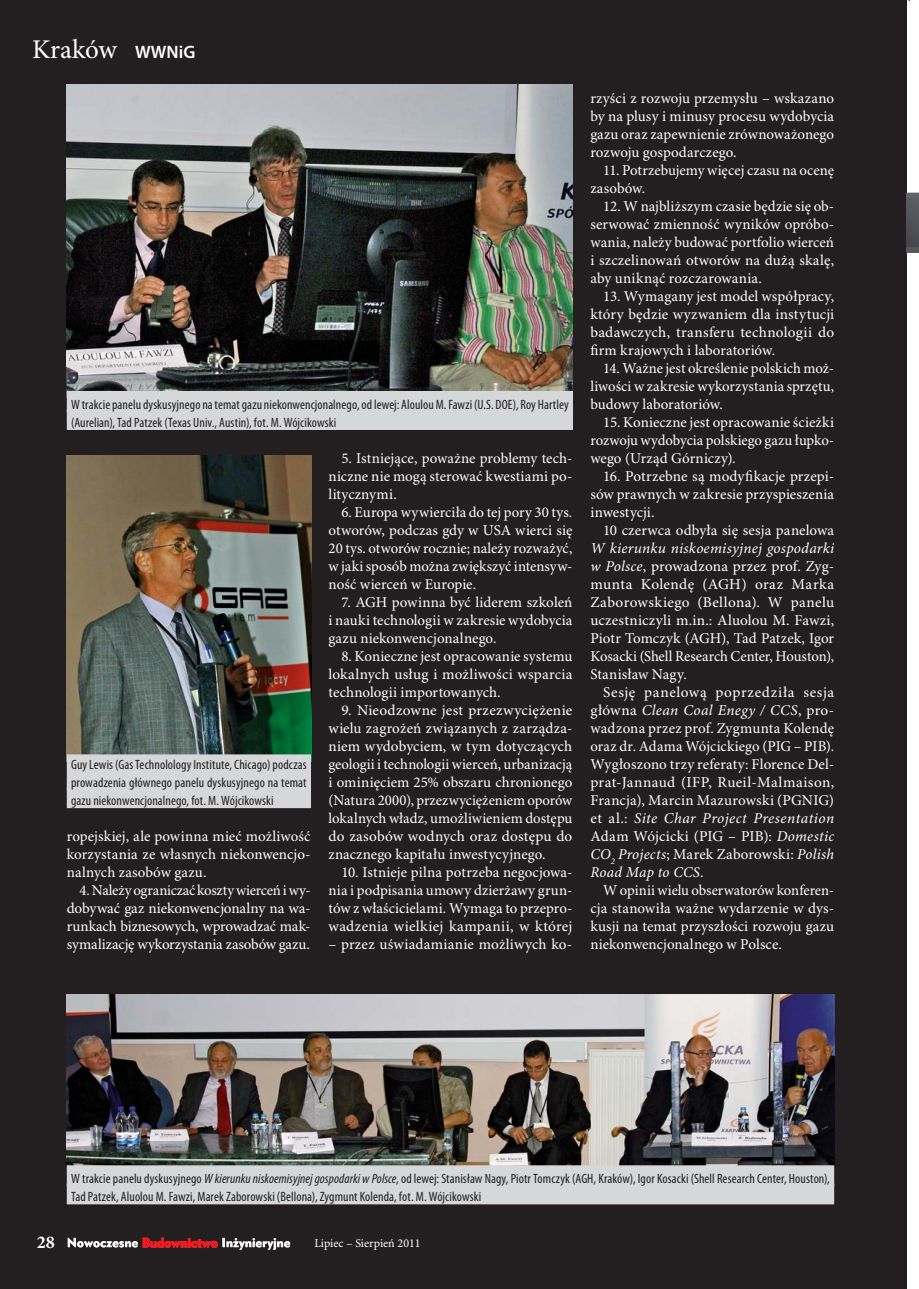
<style>
.page{position:relative;width:919px;height:1289px;background:#fff}
.page>*{position:absolute;margin:0;border:0;box-sizing:border-box;transform-origin:0 0}
.t1{font:27px "Minion Pro";color:#fff}
.t2{font:15px/18px "Minion Pro";letter-spacing:.005em;color:#fff;text-align:justify}
.t3{font:condensed 13.5px/18px "Myriad Pro";letter-spacing:.005em;color:#231f20}
.t4{font:12px "Geometr 415 Blk PL";color:#fff}
.t5{font:12px "Minion Pro";color:#fff}
.s1{font-family:"Myriad Pro";font-weight:600;font-size:18px}
.s2{font-style:italic}
.s3{font-family:"Minion Pro";font-weight:700;font-size:18px}
.s4{color:#ed1c24}
</style>
<div class="page">
<div style="left:0;top:0;width:906px;height:1288px;background:#231f20"></div>
<svg style="left:906px;top:193px;width:12px;height:60px"></svg>
<svg style="left:223px;top:1238px;width:67px;height:11px"></svg>
<div style="left:211px;top:1240px;width:7px;height:7px;border:1px solid #ed1c24;border-radius:50%"></div>
<svg style="left:68px;top:1237px;width:149px;height:10px"></svg>
<img style="left:67px;top:85px;width:506px;height:306px">
<img style="left:67px;top:994px;width:767px;height:171px">
<img style="left:67px;top:455px;width:244px;height:299px">
<div style="left:67px;top:391px;width:506px;height:21px;background:#d5d7d8"></div>
<div style="left:67px;top:409px;width:506px;height:21px;background:#d5d7d8"></div>
<div style="left:67px;top:754px;width:244px;height:36px;background:#d5d7d8"></div>
<div style="left:67px;top:787px;width:244px;height:21px;background:#d5d7d8"></div>
<div style="left:67px;top:1165px;width:767px;height:21px;background:#d5d7d8"></div>
<div style="left:67px;top:1183px;width:767px;height:21px;background:#d5d7d8"></div>
<h1 class="t1" style="left:32px;top:39px;width:165px">Kraków <span class="s1">WWNiG</span></h1>
<p class="t3" style="left:71px;top:397px;width:499px">W trakcie panelu dyskusyjnego na temat gazu niekonwencjonalnego, od lewej: Aloulou M. Fawzi (U.S. DOE), Roy Hartley (Aurelian), Tad Patzek (Texas Univ., Austin), fot. M. Wójcikowski</p>
<p class="t3" style="left:71px;top:757px;width:237px;text-align:justify">Guy Lewis (Gas Technolology Institute, Chicago) podczas prowadzenia głównego panelu dyskusyjnego na temat gazu niekonwencjonalnego, fot. M. Wójcikowski</p>
<p class="t2" style="left:67px;top:828px;width:245px">ropejskiej, ale powinna mieć możliwość korzystania ze własnych niekonwencjo&shy;nalnych zasobów gazu.</p>
<p class="t2" style="left:67px;top:882px;width:245px;text-indent:13px">4. Należy ograniczać koszty wierceń i wy&shy;dobywać gaz niekonwencjonalny na wa&shy;runkach biznesowych, wprowadzać mak&shy;symalizację wykorzystania zasobów gazu.</p>
<p class="t2" style="left:328px;top:450px;width:245px;text-indent:13px">5. Istniejące, poważne problemy tech&shy;niczne nie mogą sterować kwestiami po&shy;litycznymi.</p>
<p class="t2" style="left:328px;top:504px;width:245px;text-indent:13px">6. Europa wywierciła do tej pory 30 tys. otworów, podczas gdy w USA wierci się 20 tys. otworów rocznie; należy rozważyć, w jaki sposób można zwiększyć intensyw&shy;ność wierceń w Europie.</p>
<p class="t2" style="left:328px;top:594px;width:245px;text-indent:13px">7. AGH powinna być liderem szkoleń i nauki technologii w zakresie wydobycia gazu niekonwencjonalnego.</p>
<p class="t2" style="left:328px;top:648px;width:245px;text-indent:13px">8. Konieczne jest opracowanie systemu lokalnych usług i możliwości wsparcia technologii importowanych.</p>
<p class="t2" style="left:328px;top:702px;width:245px;text-indent:13px">9. Nieodzowne jest przezwyciężenie wielu zagrożeń związanych z zarządza&shy;niem wydobyciem, w tym dotyczących geologii i technologii wierceń, urbanizacją i ominięciem 25% obszaru chronionego (Natura 2000), przezwyciężeniem oporów lokalnych władz, umożliwieniem dostępu do zasobów wodnych oraz dostępu do znacznego kapitału inwestycyjnego.</p>
<p class="t2" style="left:328px;top:864px;width:245px;text-indent:13px">10. Istnieje pilna potrzeba negocjowa&shy;nia i podpisania umowy dzierżawy grun&shy;tów z właścicielami. Wymaga to przepro&shy;wadzenia wielkiej kampanii, w której</p>
<p class="t2" style="left:328px;top:936px;width:245px">– przez uświadamianie możliwych ko-</p>
<p class="t2" style="left:590px;top:90px;width:245px">rzyści z rozwoju przemysłu – wskazano by na plusy i minusy procesu wydobycia gazu oraz zapewnienie zrównoważonego rozwoju gospodarczego.</p>
<p class="t2" style="left:590px;top:162px;width:245px;text-indent:13px">11. Potrzebujemy więcej czasu na ocenę zasobów.</p>
<p class="t2" style="left:590px;top:198px;width:245px;text-indent:13px">12. W najbliższym czasie będzie się ob&shy;serwować zmienność wyników opróbo&shy;wania, należy budować portfolio wierceń i szczelinowań otworów na dużą skalę, aby uniknąć rozczarowania.</p>
<p class="t2" style="left:590px;top:288px;width:245px;text-indent:13px">13. Wymagany jest model współpracy, który będzie wyzwaniem dla instytucji badawczych, transferu technologii do firm krajowych i laboratoriów.</p>
<p class="t2" style="left:590px;top:360px;width:245px;text-indent:13px">14. Ważne jest określenie polskich moż&shy;liwości w zakresie wykorzystania sprzętu, budowy laboratoriów.</p>
<p class="t2" style="left:590px;top:414px;width:245px;text-indent:13px">15. Konieczne jest opracowanie ścieżki rozwoju wydobycia polskiego gazu łupko&shy;wego (Urząd Górniczy).</p>
<p class="t2" style="left:590px;top:468px;width:245px;text-indent:13px">16. Potrzebne są modyfikacje przepi&shy;sów prawnych w zakresie przyspieszenia inwestycji.</p>
<p class="t2" style="left:603px;top:522px;width:232px">10 czerwca odbyła się sesja panelowa</p>
<p class="t2" style="left:590px;top:540px;width:245px"><span class="s2">W kierunku niskoemisyjnej gospodarki w Polsce</span>, prowadzona przez prof. Zyg&shy;munta Kolendę (AGH) oraz Marka Zaborowskiego (Bellona). W panelu uczestniczyli m.in.: Aluolou M. Fawzi, Piotr Tomczyk (AGH), Tad Patzek, Igor Kosacki (Shell Research Center, Houston), Stanisław Nagy.</p>
<p class="t2" style="left:590px;top:684px;width:245px;text-indent:13px">Sesję panelową poprzedziła sesja główna <span class="s2">Clean Coal Enegy / CCS</span>, pro&shy;wadzona przez prof. Zygmunta Kolendę oraz dr. Adama Wójcickiego (PIG – PIB).<br>Wygłoszono trzy referaty: Florence Del&shy;prat-Jannaud (IFP, Rueil-Malmaison, Francja), Marcin Mazurowski (PGNIG) et al.: <span class="s2">Site Char Project Presentation </span>Adam Wójcicki (PIG – PIB): <span class="s2">Domestic CO</span><sub>2</sub> <span class="s2">Projects</span>; Marek Zaborowski: <span class="s2">Polish Road Map to CCS</span>.</p>
<p class="t2" style="left:590px;top:882px;width:245px;text-indent:13px">W opinii wielu obserwatorów konferen&shy;cja stanowiła ważne wydarzenie w dys&shy;kusji na temat przyszłości rozwoju gazu niekonwencjonalnego w Polsce.</p>
<p class="t3" style="left:71px;top:1171px;width:760px">W trakcie panelu dyskusyjnego <span class="s2">W kierunku niskoemisyjnej gospodarki w Polsce</span>, od lewej: Stanisław Nagy, Piotr Tomczyk (AGH, Kraków), Igor Kosacki (Shell Research Center, Houston),<br>Tad Patzek, Aluolou M. Fawzi, Marek Zaborowski (Bellona), Zygmunt Kolenda, fot. M. Wójcikowski</p>
<p class="t4" style="left:37px;top:1236px;width:255px"><span class="s3">28</span> Nowoczesne <span class="s4">Budownictwo</span> Inżynieryjne</p>
<p class="t5" style="left:314px;top:1238px;width:108px">Lipiec – Sierpień 2011</p>
</div>
